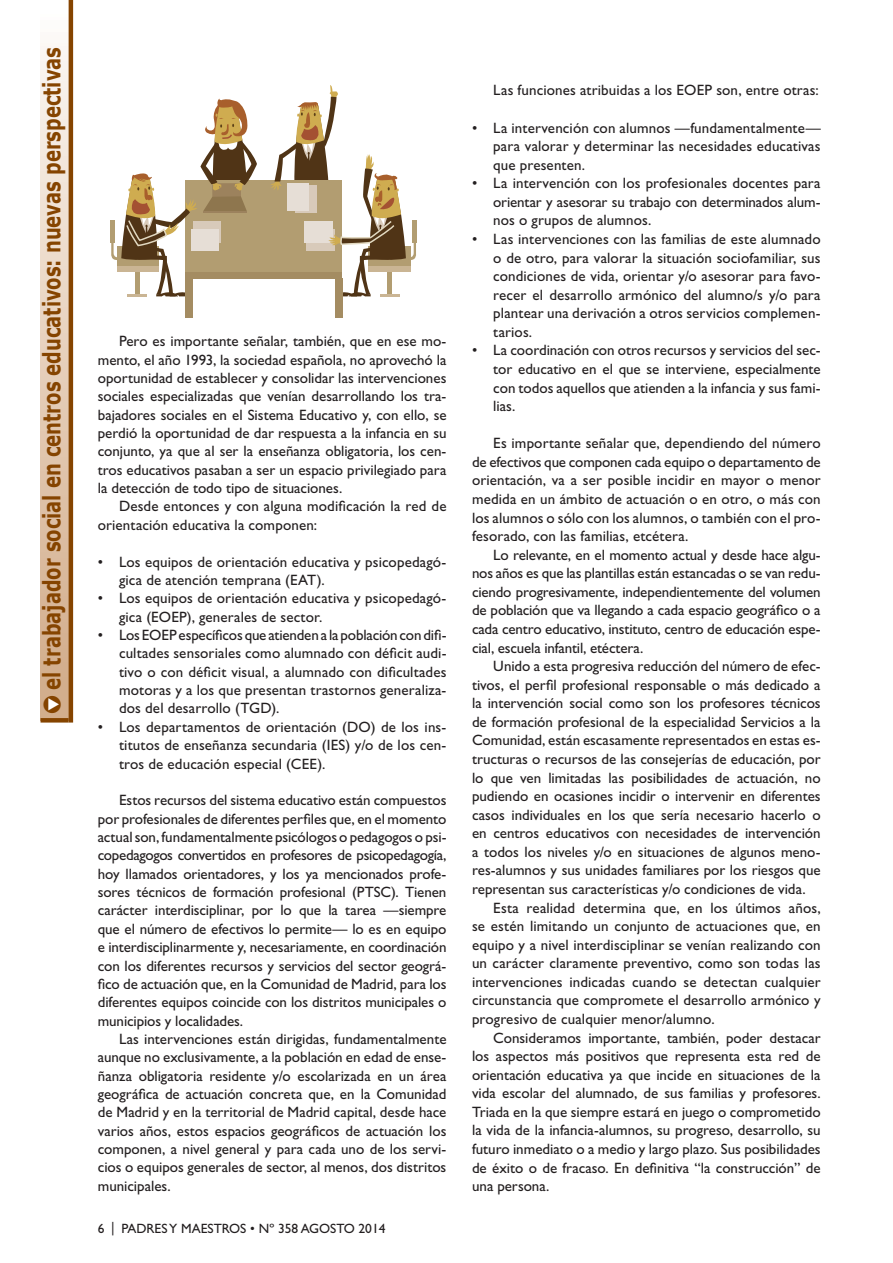
<style>
.page{position:relative;width:893px;height:1263px;background:#fff}
.page>*{position:absolute;margin:0;border:0;box-sizing:border-box;transform-origin:0 0}
.t1{font:700 24px "Verdana";color:#854400;scale:.75 1}
.t2{font:15px/18.3px "Gill Sans Std";color:#231f20;text-align:justify}
.t3{font:13.5px "Gill Sans Std";color:#231f20}
.s1{color:#fff}
</style>
<div class="page">
<div style="left:41px;top:0;width:30px;height:720px;background:linear-gradient(to bottom,#fefaf8,#d0a885)"></div>
<hr style="left:41px;top:718px;width:28px;height:4px;background:#854400">
<hr style="left:69px;top:0;width:4px;height:722px;background:#854400">
<div style="left:186px;top:180px;width:156px;height:92px;background:#b29d71"></div>
<div style="left:186px;top:272px;width:156px;height:7px;background:#a48c62"></div>
<div style="left:186px;top:279px;width:7px;height:39px;background:#a48c62"></div>
<div style="left:335px;top:279px;width:7px;height:39px;background:#a48c62"></div>
<svg style="left:111px;top:98px;width:146px;height:198px"></svg>
<div style="left:412px;top:220px;width:5px;height:23px;background:#b29d71"></div>
<svg style="left:271px;top:85px;width:145px;height:211px"></svg>
<h1 class="t1" style="left:35px;top:714px;width:891px;rotate:-90deg"><span class="s1">▼</span>● el trabajador social en centros educativos: nuevas perspectivas</h1>
<p class="t2" style="left:98px;top:332px;width:350px;text-indent:21px">Pero es importante señalar, también, que en ese mo&shy;mento, el año 1993, la sociedad española, no aprovechó la oportunidad de establecer y consolidar las intervenciones sociales especializadas que venían desarrollando los tra&shy;bajadores sociales en el Sistema Educativo y, con ello, se perdió la oportunidad de dar respuesta a la infancia en su conjunto, ya que al ser la enseñanza obligatoria, los cen&shy;tros educativos pasaban a ser un espacio privilegiado para la detección de todo tipo de situaciones.</p>
<p class="t2" style="left:98px;top:497px;width:350px;text-indent:21px">Desde entonces y con alguna modificación la red de orientación educativa la componen:</p>
<p class="t2" style="left:119px;top:552px;width:329px;text-indent:-21px">• Los equipos de orientación educativa y psicopedagó&shy;gica de atención temprana (EAT).</p>
<p class="t2" style="left:119px;top:589px;width:329px;text-indent:-21px">• Los equipos de orientación educativa y psicopedagó&shy;gica (EOEP), generales de sector.</p>
<p class="t2" style="left:119px;top:626px;width:329px;text-indent:-21px">• Los EOEP específicos que atienden a la población con difi&shy;cultades sensoriales como alumnado con déficit audi&shy;tivo o con déficit visual, a alumnado con dificultades motoras y a los que presentan trastornos generaliza&shy;dos del desarrollo (TGD).</p>
<p class="t2" style="left:119px;top:718px;width:329px;text-indent:-21px">• Los departamentos de orientación (DO) de los ins&shy;titutos de enseñanza secundaria (IES) y/o de los cen&shy;tros de educación especial (CEE).</p>
<p class="t2" style="left:98px;top:791px;width:350px;text-indent:21px">Estos recursos del sistema educativo están compuestos por profesionales de diferentes perfiles que, en el momento actual son, fundamentalmente psicólogos o pedagogos o psi&shy;copedagogos convertidos en profesores de psicopedagogía, hoy llamados orientadores, y los ya mencionados profe&shy;sores técnicos de formación profesional (PTSC). Tienen carácter interdisciplinar, por lo que la tarea —siempre que el número de efectivos lo permite— lo es en equipo e interdisciplinarmente y, necesariamente, en coordinación con los diferentes recursos y servicios del sector geográ&shy;fico de actuación que, en la Comunidad de Madrid, para los diferentes equipos coincide con los distritos municipales o municipios y localidades.</p>
<p class="t2" style="left:98px;top:1030px;width:350px;text-indent:21px">Las intervenciones están dirigidas, fundamentalmente aunque no exclusivamente, a la población en edad de ense&shy;ñanza obligatoria residente y/o escolarizada en un área geográfica de actuación concreta que, en la Comunidad de Madrid y en la territorial de Madrid capital, desde hace varios años, estos espacios geográficos de actuación los componen, a nivel general y para cada uno de los servi&shy;cios o equipos generales de sector, al menos, dos distritos municipales.</p>
<p class="t3" style="left:98px;top:1221px;width:289px">6 | PADRES Y MAESTROS • Nº 358 AGOSTO 2014</p>
<p class="t2" style="left:493px;top:81px;width:327px">Las funciones atribuidas a los EOEP son, entre otras:</p>
<p class="t2" style="left:493px;top:118px;width:329px;text-indent:-21px">• La intervención con alumnos —fundamentalmente— para valorar y determinar las necesidades educativas que presenten.</p>
<p class="t2" style="left:493px;top:174px;width:329px;text-indent:-21px">• La intervención con los profesionales docentes para orientar y asesorar su trabajo con determinados alum&shy;nos o grupos de alumnos.</p>
<p class="t2" style="left:493px;top:230px;width:329px;text-indent:-21px">• Las intervenciones con las familias de este alumnado o de otro, para valorar la situación sociofamiliar, sus condiciones de vida, orientar y/o asesorar para favo&shy;recer el desarrollo armónico del alumno/s y/o para plantear una derivación a otros servicios complemen&shy;tarios.</p>
<p class="t2" style="left:493px;top:341px;width:329px;text-indent:-21px">• La coordinación con otros recursos y servicios del sec&shy;tor educativo en el que se interviene, especialmente con todos aquellos que atienden a la infancia y sus fami&shy;lias.</p>
<p class="t2" style="left:472px;top:434px;width:350px;text-indent:21px">Es importante señalar que, dependiendo del número de efectivos que componen cada equipo o departamento de orientación, va a ser posible incidir en mayor o menor medida en un ámbito de actuación o en otro, o más con los alumnos o sólo con los alumnos, o también con el pro&shy;fesorado, con las familias, etcétera.</p>
<p class="t2" style="left:472px;top:545px;width:350px;text-indent:21px">Lo relevante, en el momento actual y desde hace algu&shy;nos años es que las plantillas están estancadas o se van redu&shy;ciendo progresivamente, independientemente del volumen de población que va llegando a cada espacio geográfico o a cada centro educativo, instituto, centro de educación espe&shy;cial, escuela infantil, etéctera.</p>
<p class="t2" style="left:493px;top:657px;width:329px">Unido a esta progresiva reducción del número de efec-</p>
<p class="t2" style="left:472px;top:676px;width:350px">tivos, el perfil profesional responsable o más dedicado a</p>
<p class="t2" style="left:472px;top:694px;width:350px">la intervención social como son los profesores técnicos</p>
<p class="t2" style="left:472px;top:713px;width:350px">de formación profesional de la especialidad Servicios a la</p>
<p class="t2" style="left:472px;top:731px;width:350px">Comunidad, están escasamente representados en estas es-</p>
<p class="t2" style="left:472px;top:750px;width:350px">tructuras o recursos de las consejerías de educación, por</p>
<p class="t2" style="left:472px;top:768px;width:350px">lo que ven limitadas las posibilidades de actuación, no</p>
<p class="t2" style="left:472px;top:787px;width:350px">pudiendo en ocasiones incidir o intervenir en diferentes</p>
<p class="t2" style="left:472px;top:806px;width:350px">casos individuales en los que sería necesario hacerlo o</p>
<p class="t2" style="left:472px;top:824px;width:350px">en centros educativos con necesidades de intervención</p>
<p class="t2" style="left:472px;top:843px;width:350px">a todos los niveles y/o en situaciones de algunos meno-</p>
<p class="t2" style="left:472px;top:861px;width:350px">res-alumnos y sus unidades familiares por los riesgos que</p>
<p class="t2" style="left:472px;top:880px;width:335px">representan sus características y/o condiciones de vida.</p>
<p class="t2" style="left:493px;top:898px;width:329px">Esta realidad determina que, en los últimos años,</p>
<p class="t2" style="left:472px;top:917px;width:350px">se estén limitando un conjunto de actuaciones que, en</p>
<p class="t2" style="left:472px;top:935px;width:350px">equipo y a nivel interdisciplinar se venían realizando con</p>
<p class="t2" style="left:472px;top:954px;width:350px">un carácter claramente preventivo, como son todas las</p>
<p class="t2" style="left:472px;top:973px;width:350px">intervenciones indicadas cuando se detectan cualquier</p>
<p class="t2" style="left:472px;top:991px;width:350px">circunstancia que compromete el desarrollo armónico y</p>
<p class="t2" style="left:472px;top:1010px;width:244px">progresivo de cualquier menor/alumno.</p>
<p class="t2" style="left:493px;top:1028px;width:329px">Consideramos importante, también, poder destacar</p>
<p class="t2" style="left:472px;top:1047px;width:350px">los aspectos más positivos que representa esta red de</p>
<p class="t2" style="left:472px;top:1065px;width:350px">orientación educativa ya que incide en situaciones de la</p>
<p class="t2" style="left:472px;top:1084px;width:350px">vida escolar del alumnado, de sus familias y profesores.</p>
<p class="t2" style="left:472px;top:1103px;width:350px">Triada en la que siempre estará en juego o comprometido</p>
<p class="t2" style="left:472px;top:1121px;width:350px">la vida de la infancia-alumnos, su progreso, desarrollo, su</p>
<p class="t2" style="left:472px;top:1140px;width:350px">futuro inmediato o a medio y largo plazo. Sus posibilidades</p>
<p class="t2" style="left:472px;top:1158px;width:350px">de éxito o de fracaso. En definitiva “la construcción” de</p>
<p class="t2" style="left:472px;top:1177px;width:79px">una persona.</p>
</div>
